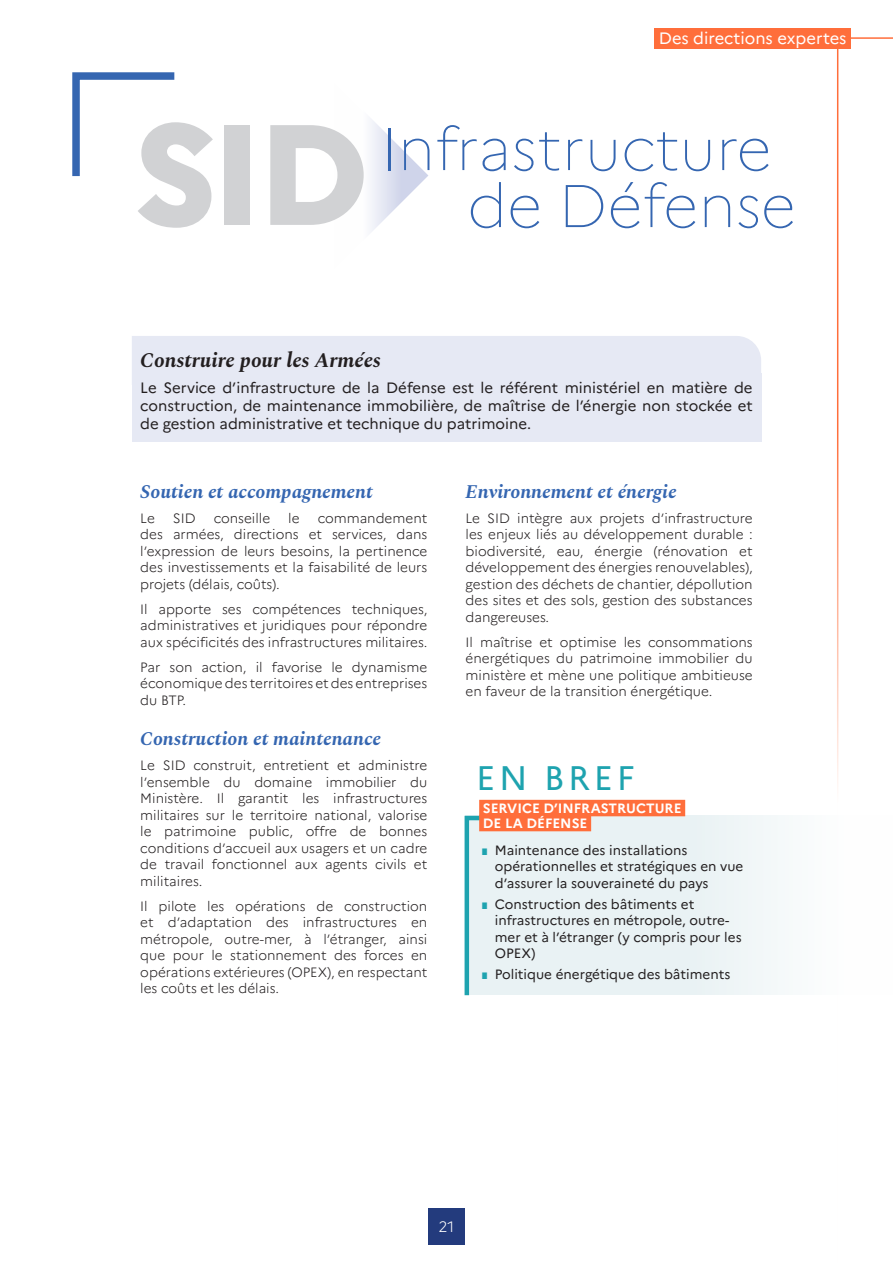
<style>
.page{position:relative;width:893px;height:1263px;background:#fff}
.page>*{position:absolute;margin:0;border:0;box-sizing:border-box;transform-origin:0 0}
.Titre_4{font:800 142.5px "Marianne";color:#d1d2d4}
.Titre_3{font:100 60px/57px "Marianne";color:#3566b1}
.Titre_3-2{font:34.05px "Marianne";letter-spacing:.11em;color:#1ea3af}
.Sous-titre{font:italic 700 21px "Spectral";color:#231f20}
.Titre_5{font:italic 700 19.5px "Spectral";color:#3566b1}
.t1{font:16.5px "Marianne";color:#fff}
.Chapô{font:15px/18px "Marianne";color:#231f20;text-align:justify}
.t2{font:300 15px "Marianne";color:#fff}
.Texte_justifié{font:300 13.5px/16.5px "Marianne";color:#231f20;text-align:justify}
.t3{font:13.5px/16.5px "Marianne";color:#231f20}
.direction{font:700 13.5px "Marianne";color:#fff}
.s1{color:#1ea3af}
</style>
<div class="page">
<div style="left:428px;top:1209px;width:37px;height:36px;background:#233b7d"></div>
<svg style="left:72px;top:72px;width:103px;height:105px"></svg>
<hr style="left:832px;top:37px;width:61px;height:2px;background:#ff6e3b">
<div style="left:654px;top:28px;width:197px;height:21px;background:#ff6e3b"></div>
<hr style="left:837px;top:44px;width:1px;height:1219px;background:#ff6e3b">
<div style="left:132px;top:336px;width:629px;height:37px;background:#e6e9f4"></div>
<div style="left:132px;top:373px;width:629px;height:68px;background:#e6e9f4"></div>
<svg style="left:371px;top:119px;width:57px;height:113px"></svg>
<div style="left:465px;top:816px;width:428px;height:179px;background:linear-gradient(to right,#e1edf0,#fcfdfd)"></div>
<svg style="left:464px;top:815px;width:34px;height:181px"></svg>
<div style="left:479px;top:800px;width:206px;height:16px;background:#ff6e3b"></div>
<div style="left:479px;top:815px;width:112px;height:16px;background:#ff6e3b"></div>
<p class="t1" style="left:659px;top:28px;width:189px">Des directions expertes</p>
<h3 class="Titre_4" style="left:134px;top:87px;width:236px">SID</h3>
<h2 class="Titre_3" style="left:467px;top:120px;width:330px;text-indent:-86px">Infrastructure de Défense</h2>
<p class="Sous-titre" style="left:140px;top:344px;width:242px">Construire pour les Armées</p>
<p class="Chapô" style="left:140px;top:379px;width:614px">Le Service d’infrastructure de la Défense est le référent ministériel en matière de construction, de maintenance immobilière, de maîtrise de l’énergie non stockée et de gestion administrative et technique du patrimoine.</p>
<h5 class="Titre_5" style="left:140px;top:477px;width:234px">Soutien et accompagnement</h5>
<p class="Texte_justifié" style="left:140px;top:510px;width:16px">Le</p>
<p class="Texte_justifié" style="left:173px;top:510px;width:24px">SID</p>
<p class="Texte_justifié" style="left:214px;top:510px;width:58px">conseille</p>
<p class="Texte_justifié" style="left:288px;top:510px;width:13px">le</p>
<p class="Texte_justifié" style="left:140px;top:510px;width:289px;text-indent:177px">commandement des armées, directions et services, dans l’expression de leurs besoins, la pertinence des investissements et la faisabilité de leurs projets (délais, coûts).</p>
<p class="Texte_justifié" style="left:140px;top:601px;width:288px">Il apporte ses compétences techniques, administratives et juridiques pour répondre aux spécificités des infrastructures militaires.</p>
<p class="Texte_justifié" style="left:140px;top:659px;width:289px">Par son action, il favorise le dynamisme économique des territoires et des entreprises du BTP.</p>
<h5 class="Titre_5" style="left:140px;top:724px;width:242px">Construction et maintenance</h5>
<p class="Texte_justifié" style="left:140px;top:757px;width:289px">Le SID construit, entretient et administre l’ensemble du domaine immobilier du Ministère. Il garantit les infrastructures militaires sur le territoire national, valorise le patrimoine public, offre de bonnes conditions d’accueil aux usagers et un cadre de travail fonctionnel aux agents civils et militaires.</p>
<p class="Texte_justifié" style="left:140px;top:898px;width:289px">Il pilote les opérations de construction et d’adaptation des infrastructures en métropole, outre-mer, à l’étranger, ainsi que pour le stationnement des forces en opérations extérieures (OPEX), en respectant les coûts et les délais.</p>
<h5 class="Titre_5" style="left:466px;top:477px;width:212px">Environnement et énergie</h5>
<p class="Texte_justifié" style="left:466px;top:510px;width:289px">Le SID intègre aux projets d’infrastructure les enjeux liés au développement durable : biodiversité, eau, énergie (rénovation et développement des énergies renouvelables), gestion des déchets de chantier, dépollution des sites et des sols, gestion des substances dangereuses.</p>
<p class="Texte_justifié" style="left:466px;top:634px;width:289px">Il maîtrise et optimise les consommations énergétiques du patrimoine immobilier du ministère et mène une politique ambitieuse en faveur de la transition énergétique.</p>
<h2 class="Titre_3-2" style="left:476px;top:757px;width:160px">EN BREF</h2>
<p class="direction" style="left:483px;top:800px;width:200px">SERVICE D’INFRASTRUCTURE</p>
<p class="direction" style="left:483px;top:815px;width:106px">DE LA DÉFENSE</p>
<p class="t3" style="left:495px;top:842px;width:250px;text-indent:-13px"><span class="s1">■</span> Maintenance des installations opérationnelles et stratégiques en vue d’assurer la souveraineté du pays</p>
<p class="t3" style="left:495px;top:895px;width:248px;text-indent:-13px"><span class="s1">■</span> Construction des bâtiments et infrastructures en métropole, outre&shy;mer et à l’étranger (y compris pour les<br>OPEX)</p>
<p class="t3" style="left:482px;top:966px;width:250px"><span class="s1">■</span> Politique énergétique des bâtiments</p>
<p class="t2" style="left:439px;top:1218px;width:17px">21</p>
</div>
